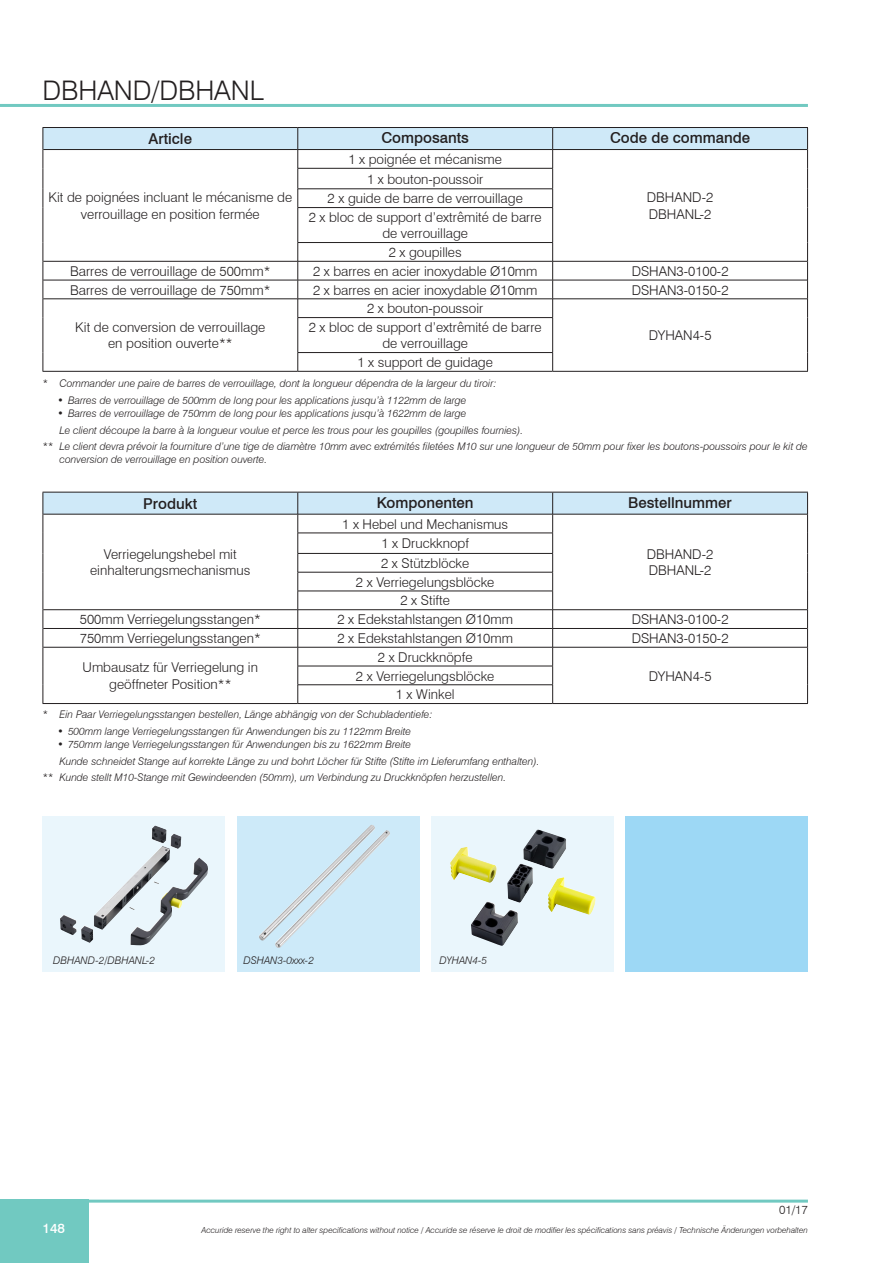
<style>
.page{position:relative;width:893px;height:1263px;background:#fff}
.page>*{position:absolute;margin:0;border:0;box-sizing:border-box;transform-origin:0 0}
.H1_Left{font:300 27px "Swiss 721 BT";letter-spacing:-.005em;color:#231f20}
.Table_H2{font:500 15px "Swiss 721 BT";color:#231f20}
.Table_Text{font:300 13.5px/16.2px "Swiss 721 BT";color:#231f20;text-align:center}
.t1{font:500 13.5px "Swiss 721 BT";color:#fff}
.t2{font:300 12px "Swiss 721 BT";color:#231f20}
.Annotation_Italic_No{font:italic 300 10.5px/12.6px "Swiss 721 BT";color:#231f20}
.t3{font:italic 300 8.25px "Swiss 721 BT";color:#231f20}
</style>
<div class="page">
<div style="left:0;top:1199px;width:89px;height:64px;background:#71c9c1"></div>
<hr style="left:0;top:104px;width:808px;height:3px;background:#71c9c1">
<hr style="left:0;top:1199px;width:808px;height:3px;background:#71c9c1">
<hr style="left:43px;top:208px;width:1px;height:35px;background:#231f20">
<hr style="left:807px;top:208px;width:1px;height:35px;background:#231f20">
<svg style="left:43px;top:243px;width:1px;height:75px"></svg>
<svg style="left:807px;top:243px;width:1px;height:75px"></svg>
<hr style="left:43px;top:318px;width:1px;height:35px;background:#231f20">
<hr style="left:807px;top:318px;width:1px;height:35px;background:#231f20">
<svg style="left:43px;top:353px;width:1px;height:18px"></svg>
<svg style="left:807px;top:353px;width:1px;height:18px"></svg>
<hr style="left:43px;top:371px;width:255px;height:1px;background:#231f20">
<hr style="left:298px;top:371px;width:255px;height:1px;background:#231f20">
<hr style="left:553px;top:371px;width:255px;height:1px;background:#231f20">
<svg style="left:43px;top:127px;width:765px;height:81px"></svg>
<hr style="left:298px;top:207px;width:255px;height:1px;background:#231f20">
<hr style="left:298px;top:208px;width:1px;height:34px;background:#231f20">
<hr style="left:552px;top:208px;width:1px;height:34px;background:#231f20">
<hr style="left:298px;top:242px;width:255px;height:1px;background:#231f20">
<hr style="left:43px;top:261px;width:255px;height:1px;background:#231f20">
<hr style="left:298px;top:261px;width:255px;height:1px;background:#231f20">
<hr style="left:553px;top:261px;width:254px;height:1px;background:#231f20">
<hr style="left:43px;top:280px;width:255px;height:1px;background:#231f20">
<hr style="left:298px;top:280px;width:255px;height:1px;background:#231f20">
<hr style="left:553px;top:280px;width:254px;height:1px;background:#231f20">
<hr style="left:43px;top:299px;width:255px;height:1px;background:#231f20">
<hr style="left:298px;top:299px;width:255px;height:1px;background:#231f20">
<svg style="left:298px;top:243px;width:1px;height:74px"></svg>
<hr style="left:553px;top:299px;width:254px;height:1px;background:#231f20">
<svg style="left:552px;top:243px;width:1px;height:74px"></svg>
<hr style="left:298px;top:317px;width:255px;height:1px;background:#231f20">
<hr style="left:298px;top:318px;width:1px;height:34px;background:#231f20">
<hr style="left:552px;top:318px;width:1px;height:34px;background:#231f20">
<hr style="left:298px;top:352px;width:255px;height:1px;background:#231f20">
<svg style="left:298px;top:353px;width:1px;height:18px"></svg>
<svg style="left:552px;top:353px;width:1px;height:18px"></svg>
<hr style="left:43px;top:703px;width:255px;height:1px;background:#231f20">
<hr style="left:298px;top:703px;width:255px;height:1px;background:#231f20">
<hr style="left:553px;top:703px;width:255px;height:1px;background:#231f20">
<svg style="left:43px;top:492px;width:765px;height:211px"></svg>
<div style="left:43px;top:816px;width:182px;height:155px;background:#eaf6fc"></div>
<img style="left:94px;top:825px;width:114px;height:121px">
<div style="left:237px;top:816px;width:183px;height:155px;background:#cdeaf9"></div>
<img style="left:259px;top:825px;width:131px;height:123px">
<div style="left:431px;top:816px;width:183px;height:155px;background:#eaf6fc"></div>
<img style="left:450px;top:830px;width:146px;height:107px">
<div style="left:625px;top:816px;width:183px;height:155px;background:#9dd8f5"></div>
<p class="H1_Left" style="left:43px;top:74px;width:223px">DBHAND/DBHANL</p>
<p class="Table_H2" style="left:149px;top:130px;width:45px">Article</p>
<p class="Table_H2" style="left:381px;top:129px;width:89px">Composants</p>
<p class="Table_H2" style="left:610px;top:129px;width:142px">Code de commande</p>
<p class="Table_Text" style="left:48px;top:189px;width:245px">Kit de poignées incluant le mécanisme de verrouillage en position fermée</p>
<p class="Table_Text" style="left:348px;top:151px;width:155px">1 x poignée et mécanisme</p>
<p class="Table_Text" style="left:367px;top:171px;width:118px">1 x bouton-poussoir</p>
<p class="Table_Text" style="left:328px;top:190px;width:197px">2 x guide de barre de verrouillage</p>
<p class="Table_Text" style="left:309px;top:209px;width:234px">2 x bloc de support d’extrêmité de barre de verrouillage</p>
<p class="Table_Text" style="left:389px;top:244px;width:74px">2 x goupilles</p>
<p class="Table_Text" style="left:647px;top:189px;width:68px">DBHAND-2</p>
<p class="Table_Text" style="left:649px;top:206px;width:64px">DBHANL-2</p>
<p class="Table_Text" style="left:70px;top:263px;width:202px">Barres de verrouillage de 500mm*</p>
<p class="Table_Text" style="left:313px;top:263px;width:226px">2 x barres en acier inoxydable Ø10mm</p>
<p class="Table_Text" style="left:632px;top:263px;width:98px">DSHAN3-0100-2</p>
<p class="Table_Text" style="left:70px;top:282px;width:202px">Barres de verrouillage de 750mm*</p>
<p class="Table_Text" style="left:313px;top:282px;width:226px">2 x barres en acier inoxydable Ø10mm</p>
<p class="Table_Text" style="left:632px;top:282px;width:98px">DSHAN3-0150-2</p>
<p class="Table_Text" style="left:75px;top:319px;width:192px">Kit de conversion de verrouillage en position ouverte**</p>
<p class="Table_Text" style="left:367px;top:300px;width:118px">2 x bouton-poussoir</p>
<p class="Table_Text" style="left:309px;top:319px;width:234px">2 x bloc de support d’extrêmité de barre de verrouillage</p>
<p class="Table_Text" style="left:357px;top:354px;width:137px">1 x support de guidage</p>
<p class="Annotation_Italic_No" style="left:43px;top:377px;width:455px">* Commander une paire de barres de verrouillage, dont la longueur dépendra de la largeur du tiroir:</p>
<p class="Annotation_Italic_No" style="left:57px;top:394px;width:411px">• Barres de verrouillage de 500mm de long pour les applications jusqu’à 1122mm de large</p>
<p class="Annotation_Italic_No" style="left:57px;top:407px;width:411px">• Barres de verrouillage de 750mm de long pour les applications jusqu’à 1622mm de large</p>
<p class="Annotation_Italic_No" style="left:60px;top:423px;width:465px">Le client découpe la barre à la longueur voulue et perce les trous pour les goupilles (goupilles fournies).</p>
<p class="Annotation_Italic_No" style="left:60px;top:440px;width:750px;text-indent:-17px">** Le client devra prévoir la fourniture d’une tige de diamètre 10mm avec extrémités filetées M10 sur une longueur de 50mm pour fixer les boutons-poussoirs pour le kit de conversion de verrouillage en position ouverte.</p>
<p class="Table_H2" style="left:143px;top:494px;width:56px">Produkt</p>
<p class="Table_H2" style="left:377px;top:493px;width:98px">Komponenten</p>
<p class="Table_H2" style="left:628px;top:493px;width:105px">Bestellnummer</p>
<p class="Table_Text" style="left:90px;top:546px;width:162px">Verriegelungshebel mit einhalterungsmechanismus</p>
<p class="Table_Text" style="left:649px;top:327px;width:64px">DYHAN4-5</p>
<p class="Table_Text" style="left:342px;top:516px;width:167px">1 x Hebel und Mechanismus</p>
<p class="Table_Text" style="left:381px;top:535px;width:89px">1 x Druckknopf</p>
<p class="Table_Text" style="left:381px;top:555px;width:90px">2 x Stützblöcke</p>
<p class="Table_Text" style="left:356px;top:574px;width:140px">2 x Verriegelungsblöcke</p>
<p class="Table_Text" style="left:400px;top:592px;width:51px">2 x Stifte</p>
<p class="Table_Text" style="left:647px;top:546px;width:68px">DBHAND-2</p>
<p class="Table_Text" style="left:649px;top:562px;width:64px">DBHANL-2</p>
<p class="Table_Text" style="left:80px;top:611px;width:182px">500mm Verriegelungsstangen*</p>
<p class="Table_Text" style="left:337px;top:611px;width:177px">2 x Edekstahlstangen Ø10mm</p>
<p class="Table_Text" style="left:632px;top:611px;width:98px">DSHAN3-0100-2</p>
<p class="Table_Text" style="left:80px;top:630px;width:182px">750mm Verriegelungsstangen*</p>
<p class="Table_Text" style="left:337px;top:630px;width:177px">2 x Edekstahlstangen Ø10mm</p>
<p class="Table_Text" style="left:632px;top:630px;width:98px">DSHAN3-0150-2</p>
<p class="Table_Text" style="left:83px;top:659px;width:177px">Umbausatz für Verriegelung in geöffneter Position**</p>
<p class="Table_Text" style="left:378px;top:649px;width:96px">2 x Druckknöpfe</p>
<p class="Table_Text" style="left:356px;top:667px;width:140px">2 x Verriegelungsblöcke</p>
<p class="Table_Text" style="left:649px;top:667px;width:64px">DYHAN4-5</p>
<p class="Table_Text" style="left:396px;top:686px;width:60px">1 x Winkel</p>
<p class="Annotation_Italic_No" style="left:43px;top:708px;width:392px">* Ein Paar Verriegelungsstangen bestellen, Länge abhängig von der Schubladentiefe:</p>
<p class="Annotation_Italic_No" style="left:57px;top:725px;width:355px">• 500mm lange Verriegelungsstangen für Anwendungen bis zu 1122mm Breite</p>
<p class="Annotation_Italic_No" style="left:57px;top:738px;width:355px">• 750mm lange Verriegelungsstangen für Anwendungen bis zu 1622mm Breite</p>
<p class="Annotation_Italic_No" style="left:60px;top:754px;width:481px">Kunde schneidet Stange auf korrekte Länge zu und bohrt Löcher für Stifte (Stifte im Lieferumfang enthalten).</p>
<p class="Annotation_Italic_No" style="left:43px;top:771px;width:465px">** Kunde stellt M10-Stange mit Gewindeenden (50mm), um Verbindung zu Druckknöpfen herzustellen.</p>
<p class="Annotation_Italic_No" style="left:53px;top:954px;width:103px">DBHAND-2/DBHANL-2</p>
<p class="Annotation_Italic_No" style="left:243px;top:954px;width:72px">DSHAN3-0xxx-2</p>
<p class="Annotation_Italic_No" style="left:440px;top:954px;width:49px">DYHAN4-5</p>
<p class="t2" style="left:779px;top:1203px;width:30px">01/17</p>
<p class="t1" style="left:43px;top:1220px;width:24px">148</p>
<p class="t3" style="left:202px;top:1225px;width:608px">Accuride reserve the right to alter specifications without notice / Accuride se réserve le droit de modifier les spécifications sans préavis / Technische Änderungen vorbehalten</p>
</div>
